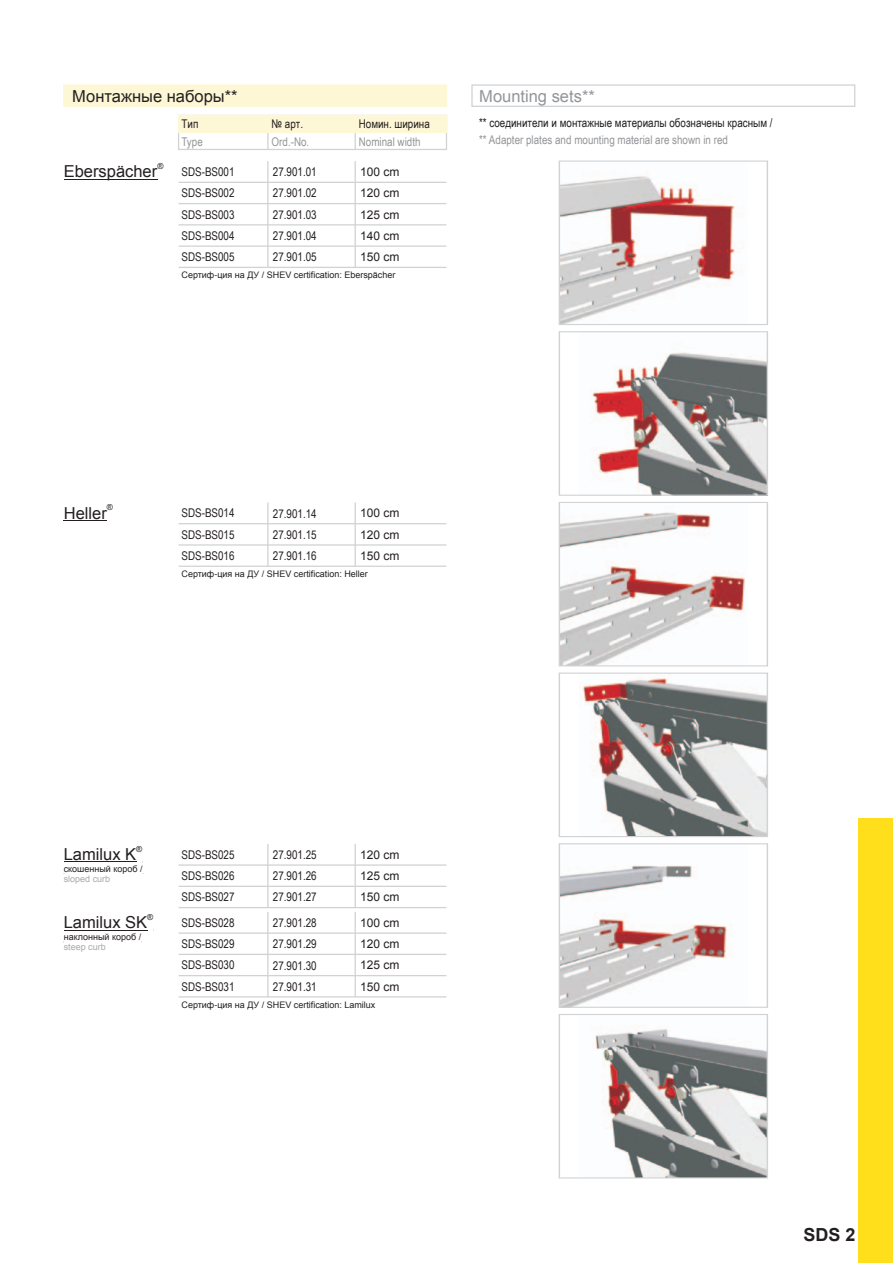
<style>
.page{position:relative;width:893px;height:1263px;background:#fff}
.page>*{position:absolute;margin:0;border:0;box-sizing:border-box;transform-origin:0 0}
.t1{font:700 18px "Arial";color:#231f20}
.t2{font:16.5px "Arial";color:#231f20}
.t3{font:16.5px "Arial";color:#939598}
.t4{font:12px/21.3px "Arial Narrow";color:#231f20;text-align:justify}
.t5{font:12px/21.3px "Arial";color:#231f20;text-align:justify}
.t6{font:12px "Arial Narrow";color:#939598}
.t7{font:9px "Arial";color:#231f20}
.t8{font:9px "Arial";color:#a8a9ad}
.t9{font:8.25px "Arial";color:#231f20}
</style>
<div class="page">
<img style="left:561px;top:175px;width:182px;height:148px">
<div style="left:559px;top:160px;width:209px;height:165px;border:1px solid #d1d2d4"></div>
<img style="left:592px;top:352px;width:174px;height:142px">
<div style="left:559px;top:331px;width:209px;height:165px;border:1px solid #d1d2d4"></div>
<img style="left:561px;top:512px;width:184px;height:152px">
<div style="left:559px;top:502px;width:209px;height:164px;border:1px solid #d1d2d4"></div>
<img style="left:582px;top:678px;width:184px;height:157px">
<div style="left:559px;top:672px;width:209px;height:165px;border:1px solid #d1d2d4"></div>
<img style="left:561px;top:865px;width:167px;height:141px">
<div style="left:559px;top:843px;width:209px;height:165px;border:1px solid #d1d2d4"></div>
<img style="left:595px;top:1026px;width:171px;height:150px">
<div style="left:559px;top:1014px;width:209px;height:164px;border:1px solid #d1d2d4"></div>
<div style="left:471px;top:84px;width:384px;height:23px;border:1px solid #d1d2d4"></div>
<hr style="left:64px;top:520px;width:43px;height:1px;background:#231f20">
<hr style="left:267px;top:502px;width:2px;height:64px;background:#d1d2d4">
<hr style="left:355px;top:502px;width:1px;height:64px;background:#d1d2d4">
<hr style="left:179px;top:523px;width:267px;height:1px;background:#d1d2d4">
<hr style="left:179px;top:544px;width:267px;height:2px;background:#d1d2d4">
<hr style="left:179px;top:566px;width:267px;height:1px;background:#d1d2d4">
<hr style="left:64px;top:861px;width:72px;height:1px;background:#231f20">
<hr style="left:64px;top:930px;width:83px;height:1px;background:#231f20">
<hr style="left:267px;top:844px;width:2px;height:63px;background:#d1d2d4">
<hr style="left:267px;top:912px;width:2px;height:85px;background:#d1d2d4">
<hr style="left:355px;top:844px;width:1px;height:63px;background:#d1d2d4">
<hr style="left:355px;top:912px;width:1px;height:85px;background:#d1d2d4">
<hr style="left:179px;top:864px;width:267px;height:2px;background:#d1d2d4">
<hr style="left:179px;top:886px;width:267px;height:1px;background:#d1d2d4">
<hr style="left:179px;top:907px;width:267px;height:1px;background:#d1d2d4">
<hr style="left:179px;top:932px;width:267px;height:2px;background:#d1d2d4">
<hr style="left:179px;top:954px;width:267px;height:1px;background:#d1d2d4">
<hr style="left:179px;top:975px;width:267px;height:1px;background:#d1d2d4">
<hr style="left:179px;top:996px;width:267px;height:1px;background:#d1d2d4">
<hr style="left:64px;top:179px;width:93px;height:1px;background:#231f20">
<hr style="left:267px;top:161px;width:2px;height:106px;background:#d1d2d4">
<hr style="left:355px;top:161px;width:1px;height:106px;background:#d1d2d4">
<hr style="left:179px;top:182px;width:267px;height:1px;background:#d1d2d4">
<hr style="left:179px;top:203px;width:267px;height:1px;background:#d1d2d4">
<hr style="left:179px;top:224px;width:267px;height:1px;background:#d1d2d4">
<hr style="left:179px;top:245px;width:267px;height:2px;background:#d1d2d4">
<hr style="left:179px;top:267px;width:267px;height:1px;background:#d1d2d4">
<div style="left:64px;top:85px;width:382px;height:21px;background:#fef7d6"></div>
<div style="left:63px;top:84px;width:384px;height:23px;border:1px solid #fef7d6"></div>
<div style="left:178px;top:115px;width:269px;height:35px;border:1px solid #d1d2d4"></div>
<svg style="left:267px;top:133px;width:2px;height:16px"></svg>
<svg style="left:355px;top:133px;width:1px;height:16px"></svg>
<div style="left:179px;top:115px;width:267px;height:17px;background:#fef7d6"></div>
<div style="left:178px;top:115px;width:269px;height:18px;border:1px solid #fef7d6"></div>
<div style="left:859px;top:819px;width:34px;height:444px;background:#ffdf1b"></div>
<h2 class="t2" style="left:72px;top:86px;width:167px">Монтажные наборы**</h2>
<p class="t4" style="left:182px;top:113px;width:18px">Тип</p>
<p class="t6" style="left:182px;top:133px;width:23px">Type</p>
<p class="t4" style="left:272px;top:113px;width:33px">№ арт.</p>
<p class="t6" style="left:272px;top:133px;width:39px">Ord.-No.</p>
<p class="t4" style="left:359px;top:113px;width:73px">Номин. ширина</p>
<p class="t6" style="left:359px;top:133px;width:63px">Nominal width</p>
<p class="t9" style="left:157px;top:161px;width:8px">®</p>
<h2 class="t2" style="left:64px;top:161px;width:95px">Eberspächer</h2>
<p class="t4" style="left:182px;top:161px;width:55px">SDS-BS001<br>SDS-BS002<br>SDS-BS003<br>SDS-BS004<br>SDS-BS005</p>
<p class="t4" style="left:273px;top:161px;width:45px">27.901.01<br>27.901.02<br>27.901.03<br>27.901.04<br>27.901.05</p>
<p class="t5" style="left:360px;top:161px;width:41px">100 cm 120 cm 125 cm 140 cm 150 cm</p>
<p class="t7" style="left:182px;top:269px;width:215px">Сертиф-ция на ДУ / SHEV certification: Eberspächer</p>
<h2 class="t3" style="left:479px;top:85px;width:117px">Mounting sets**</h2>
<p class="t4" style="left:479px;top:112px;width:295px">** соединители и монтажные материалы обозначены красным /</p>
<p class="t6" style="left:479px;top:131px;width:250px">** Adapter plates and mounting material are shown in red</p>
<p class="t9" style="left:107px;top:502px;width:8px">®</p>
<h2 class="t2" style="left:64px;top:502px;width:45px">Heller</h2>
<p class="t4" style="left:182px;top:502px;width:55px">SDS-BS014<br>SDS-BS015<br>SDS-BS016</p>
<p class="t4" style="left:273px;top:502px;width:45px">27.901.14<br>27.901.15<br>27.901.16</p>
<p class="t5" style="left:360px;top:503px;width:41px">100 cm 120 cm 150 cm</p>
<p class="t7" style="left:182px;top:568px;width:188px">Сертиф-ция на ДУ / SHEV certification: Heller</p>
<p class="t9" style="left:136px;top:843px;width:8px">®</p>
<h2 class="t2" style="left:64px;top:843px;width:74px">Lamilux K</h2>
<p class="t7" style="left:64px;top:862px;width:80px">скошенный короб /</p>
<p class="t8" style="left:64px;top:872px;width:48px">sloped curb</p>
<p class="t9" style="left:147px;top:911px;width:8px">®</p>
<h2 class="t2" style="left:64px;top:911px;width:85px">Lamilux SK</h2>
<p class="t7" style="left:64px;top:931px;width:79px">наклонный короб /</p>
<p class="t8" style="left:64px;top:941px;width:44px">steep curb</p>
<p class="t4" style="left:182px;top:843px;width:55px">SDS-BS025<br>SDS-BS026<br>SDS-BS027</p>
<p class="t4" style="left:182px;top:911px;width:55px">SDS-BS028<br>SDS-BS029<br>SDS-BS030<br>SDS-BS031</p>
<p class="t5" style="left:360px;top:844px;width:41px">120 cm 125 cm 150 cm</p>
<p class="t5" style="left:360px;top:912px;width:41px">100 cm 120 cm 125 cm 150 cm</p>
<p class="t7" style="left:182px;top:998px;width:195px">Сертиф-ция на ДУ / SHEV certification: Lamilux</p>
<p class="t4" style="left:273px;top:843px;width:45px">27.901.25<br>27.901.26<br>27.901.27</p>
<p class="t4" style="left:273px;top:912px;width:45px">27.901.28<br>27.901.29<br>27.901.30<br>27.901.31</p>
<h1 class="t1" style="left:804px;top:1222px;width:54px">SDS 2</h1>
</div>
